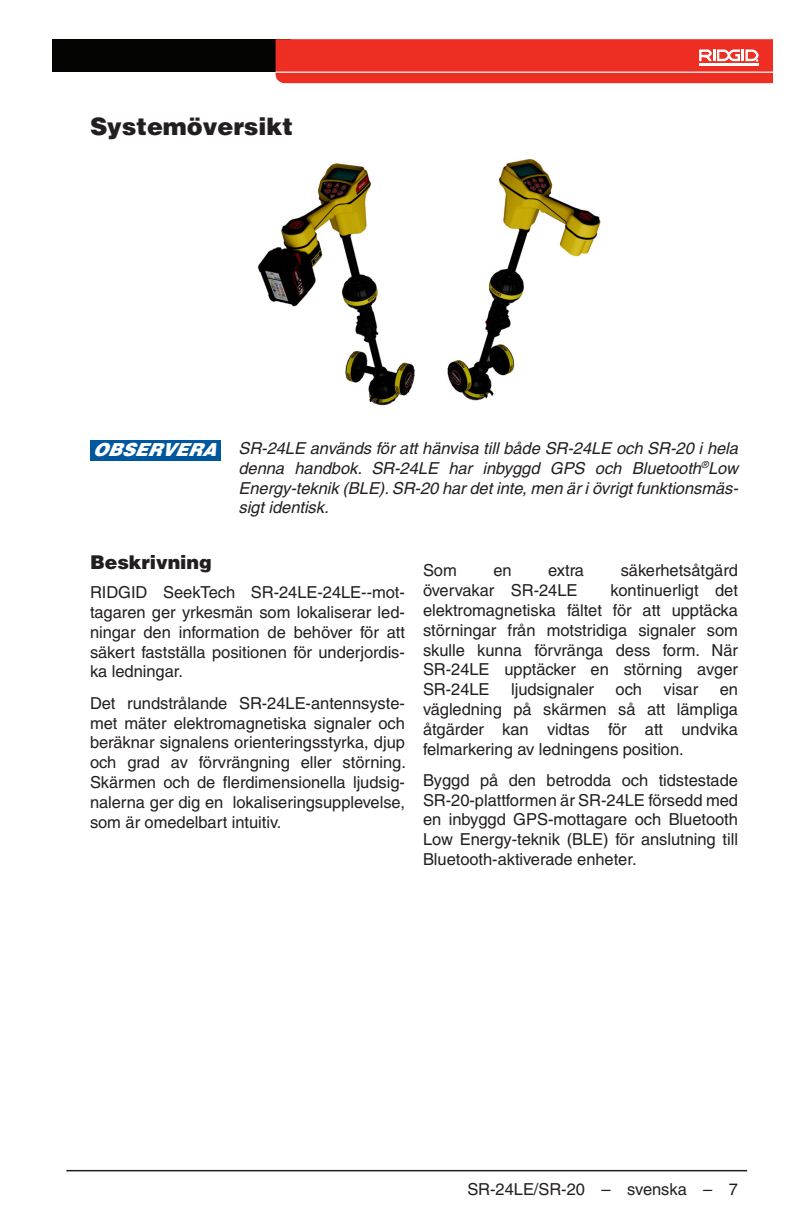
<style>
.page{position:relative;width:792px;height:1224px;background:#fff}
.page>*{position:absolute;margin:0;border:0;box-sizing:border-box;transform-origin:0 0}
.Head_1___h1{font:900 24px "Helvetica LT Std";letter-spacing:-.005em;color:#231f20}
.Head_2___h2{font:900 19px "Helvetica LT Std";letter-spacing:-.005em;color:#231f20}
.Notice_White{font:italic 900 18px "Helvetica LT Pro";letter-spacing:-.005em;color:#fff}
.Basic_Normal___bn{font:16.4px/19.8px "Helvetica LT Pro";letter-spacing:-.005em;color:#231f20;text-align:justify}
.Basic_Italic___bi{font:italic 16.4px/19.8px "Helvetica LT Pro";letter-spacing:-.005em;color:#231f20;text-align:justify}
</style>
<div class="page">
<hr style="left:66px;top:1170px;width:681px;height:1px;background:#231f20">
<div style="left:52px;top:39px;width:239px;height:33px;background:#040503"></div>
<svg style="left:276px;top:39px;width:497px;height:44px"></svg>
<img style="left:258px;top:158px;width:342px;height:248px">
<div style="left:90px;top:440px;width:130px;height:21px;background:#00579d"></div>
<p class="Head_1___h1" style="left:90px;top:110px;width:205px">Systemöversikt</p>
<p class="Notice_White" style="left:93px;top:438px;width:130px">OBSERVERA</p>
<p class="Basic_Italic___bi" style="left:238px;top:438px;width:501px">SR-24LE används för att hänvisa till både SR-24LE och SR-20 i hela denna handbok. SR-24LE har inbyggd GPS och Bluetooth<sup>®</sup>Low Energy-teknik (BLE). SR-20 har det inte, men är i övrigt funktionsmäs&shy;sigt identisk.</p>
<p class="Head_2___h2" style="left:90px;top:550px;width:123px">Beskrivning</p>
<p class="Basic_Normal___bn" style="left:90px;top:583px;width:317px">RIDGID SeekTech SR-24LE‑24LE--mot&shy;tagaren ger yrkesmän som lokaliserar led&shy;ningar den information de behöver för att säkert fastställa positionen för underjordis&shy;ka ledningar.</p>
<p class="Basic_Normal___bn" style="left:90px;top:693px;width:317px">Det rundstrålande SR‑24LE-antennsyste&shy;met mäter elektromagnetiska signaler och beräknar signalens orienteringsstyrka, djup och grad av förvrängning eller störning.<br>Skärmen och de flerdimensionella ljudsig&shy;nalerna ger dig en lokaliseringsupplevelse, som är omedelbart intuitiv.</p>
<p class="Basic_Normal___bn" style="left:423px;top:561px;width:35px">Som</p>
<p class="Basic_Normal___bn" style="left:493px;top:561px;width:20px">en</p>
<p class="Basic_Normal___bn" style="left:548px;top:561px;width:37px">extra</p>
<p class="Basic_Normal___bn" style="left:621px;top:561px;width:119px">säkerhetsåtgärd</p>
<p class="Basic_Normal___bn" style="left:423px;top:580px;width:156px">övervakar SR‑24LE</p>
<p class="Basic_Normal___bn" style="left:423px;top:580px;width:317px;text-indent:188px">kontinuerligt det elektromagnetiska fältet för att upptäcka störningar från motstridiga signaler som skulle kunna förvränga dess form. När SR‑24LE upptäcker en störning avger SR‑24LE</p>
<p class="Basic_Normal___bn" style="left:511px;top:679px;width:84px">ljudsignaler</p>
<p class="Basic_Normal___bn" style="left:616px;top:679px;width:28px">och</p>
<p class="Basic_Normal___bn" style="left:664px;top:679px;width:36px">visar</p>
<p class="Basic_Normal___bn" style="left:423px;top:679px;width:317px;text-indent:297px">en vägledning på skärmen så att lämpliga åtgärder kan vidtas för att undvika felmarkering av ledningens position.</p>
<p class="Basic_Normal___bn" style="left:423px;top:770px;width:317px">Byggd på den betrodda och tidstestade SR‑20-plattformen är SR‑24LE försedd med en inbyggd GPS-mottagare och Bluetooth Low Energy-teknik (BLE) för anslutning till Bluetooth-aktiverade enheter.</p>
<p class="Basic_Normal___bn" style="left:467px;top:1180px;width:272px">SR-24LE/SR-20 – svenska – 7</p>
</div>
